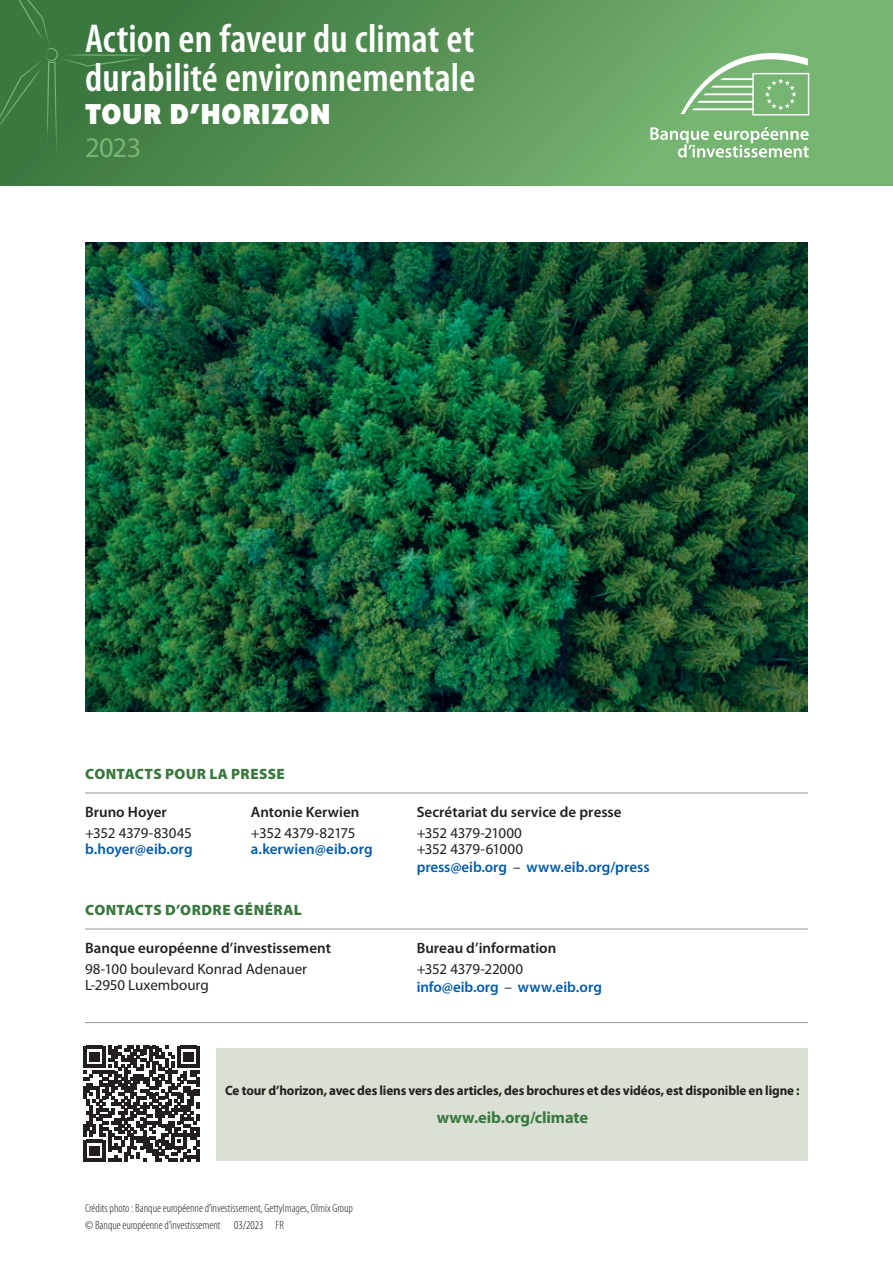
<style>
.page{position:relative;width:893px;height:1263px;background:#fff}
.page>*{position:absolute;margin:0;border:0;box-sizing:border-box;transform-origin:0 0}
.t1{font:600 condensed 40.5px/39px "Myriad Pro";letter-spacing:.005em;color:#fff}
.t2{font:800 28.5px "Ministry";color:#fff}
.t3{font:28.5px "Myriad Pro";color:#76b571}
.TEXTE_GRAS_BANDEAU_Q{font:700 16.5px "Myriad Pro";letter-spacing:-.005em;color:#3a7840}
.TEXTE_CONTACT{font:15px "Myriad Pro";letter-spacing:-.01em;color:#231f20}
.TITRE_CONTACT{font:600 15px "Myriad Pro";color:#231f20}
._02-TEXTE_COURANT{font:600 15px "Myriad Pro";letter-spacing:-.005em;color:#015bab}
.TITRE_PRESS_GENERAL{font:900 15px "Myriad Pro";letter-spacing:.03em;color:#3a7840}
.TEXTE_CONTACT-2{font:600 15px "Myriad Pro";letter-spacing:.005em;color:#015bab}
.TEXTE_BANDEAU_QR_COD{font:700 13.5px "Myriad Pro";letter-spacing:-.01em;color:#231f20}
.TEXTE_CREDITS{font:300 condensed 12px "Myriad Pro";color:#231f20}
.s1{font-weight:400;color:#231f20}
.s2{color:#000}
</style>
<div class="page">
<div style="left:0;top:0;width:893px;height:185px;background:linear-gradient(to right,#3a753c,#7ebc77)"></div>
<svg style="left:0;top:0;width:152px;height:161px;background:#3d7a41"></svg>
<svg style="left:681px;top:53px;width:128px;height:62px;background:#90c28c"></svg>
<svg style="left:650px;top:127px;width:159px;height:30px"></svg>
<img style="left:85px;top:242px;width:723px;height:469px">
<svg style="left:83px;top:1046px;width:117px;height:116px"></svg>
<hr style="left:196px;top:1149px;width:4px;height:13px;background:#231f20">
<div style="left:217px;top:1048px;width:591px;height:113px;background:#dae1d4"></div>
<hr style="left:85px;top:792px;width:166px;height:1px;background:#939598">
<hr style="left:251px;top:792px;width:166px;height:1px;background:#939598">
<hr style="left:417px;top:792px;width:391px;height:1px;background:#939598">
<hr style="left:85px;top:929px;width:166px;height:1px;background:#939598">
<hr style="left:251px;top:929px;width:166px;height:1px;background:#939598">
<hr style="left:417px;top:929px;width:391px;height:1px;background:#939598">
<hr style="left:85px;top:1022px;width:166px;height:1px;background:#939598">
<hr style="left:251px;top:1022px;width:166px;height:1px;background:#939598">
<hr style="left:417px;top:1022px;width:391px;height:1px;background:#939598">
<h1 class="t1" style="left:85px;top:20px;width:392px">Action en faveur du climat et durabilité environnementale</h1>
<h2 class="t2" style="left:85px;top:95px;width:248px">TOUR D’HORIZON</h2>
<h2 class="t3" style="left:85px;top:132px;width:58px">2023</h2>
<p class="TITRE_PRESS_GENERAL" style="left:85px;top:766px;width:201px">CONTACTS POUR LA PRESSE</p>
<p class="TITRE_CONTACT" style="left:85px;top:804px;width:83px">Bruno Hoyer</p>
<p class="TEXTE_CONTACT" style="left:85px;top:824px;width:108px">+352 4379-83045</p>
<p class="TEXTE_CONTACT-2" style="left:85px;top:841px;width:109px">b.hoyer@eib.org</p>
<p class="TITRE_CONTACT" style="left:251px;top:804px;width:110px">Antonie Kerwien</p>
<p class="TEXTE_CONTACT" style="left:251px;top:824px;width:106px">+352 4379-82175</p>
<p class="TEXTE_CONTACT-2" style="left:251px;top:841px;width:123px">a.kerwien@eib.org</p>
<p class="TITRE_PRESS_GENERAL" style="left:85px;top:902px;width:218px">CONTACTS D’ORDRE GÉNÉRAL</p>
<p class="TITRE_CONTACT" style="left:85px;top:940px;width:247px">Banque européenne d’investissement</p>
<p class="TEXTE_CONTACT" style="left:85px;top:960px;width:224px">98-100 boulevard Konrad Adenauer</p>
<p class="TEXTE_CONTACT" style="left:85px;top:977px;width:125px">L-2950 Luxembourg</p>
<p class="TITRE_CONTACT" style="left:417px;top:804px;width:206px">Secrétariat du service de presse</p>
<p class="TEXTE_CONTACT" style="left:417px;top:824px;width:107px">+352 4379-21000</p>
<p class="TEXTE_CONTACT" style="left:417px;top:841px;width:108px">+352 4379-61000</p>
<p class="_02-TEXTE_COURANT" style="left:417px;top:859px;width:234px">press@eib.org <span class="s1">–</span> www.eib.org/press</p>
<p class="TITRE_CONTACT" style="left:417px;top:940px;width:141px">Bureau d’information</p>
<p class="TEXTE_CONTACT" style="left:417px;top:960px;width:108px">+352 4379-22000</p>
<p class="_02-TEXTE_COURANT" style="left:417px;top:978px;width:187px">info@eib.org <span class="s1">–</span> www.eib.org</p>
<p class="TEXTE_BANDEAU_QR_COD" style="left:225px;top:1083px;width:576px">Ce tour d’horizon, avec des liens vers des articles, des brochures et des vidéos, est disponible en ligne :</p>
<p class="TEXTE_GRAS_BANDEAU_Q" style="left:437px;top:1108px;width:153px">www.eib.org/climate</p>
<p class="TEXTE_CREDITS" style="left:85px;top:1201px;width:269px">Crédits photo : Banque européenne d’investissement, GettyImages, Olmix Group</p>
<p class="TEXTE_CREDITS" style="left:85px;top:1218px;width:200px">© Banque européenne d’investissement <span class="s2">03/2023</span> FR</p>
</div>
